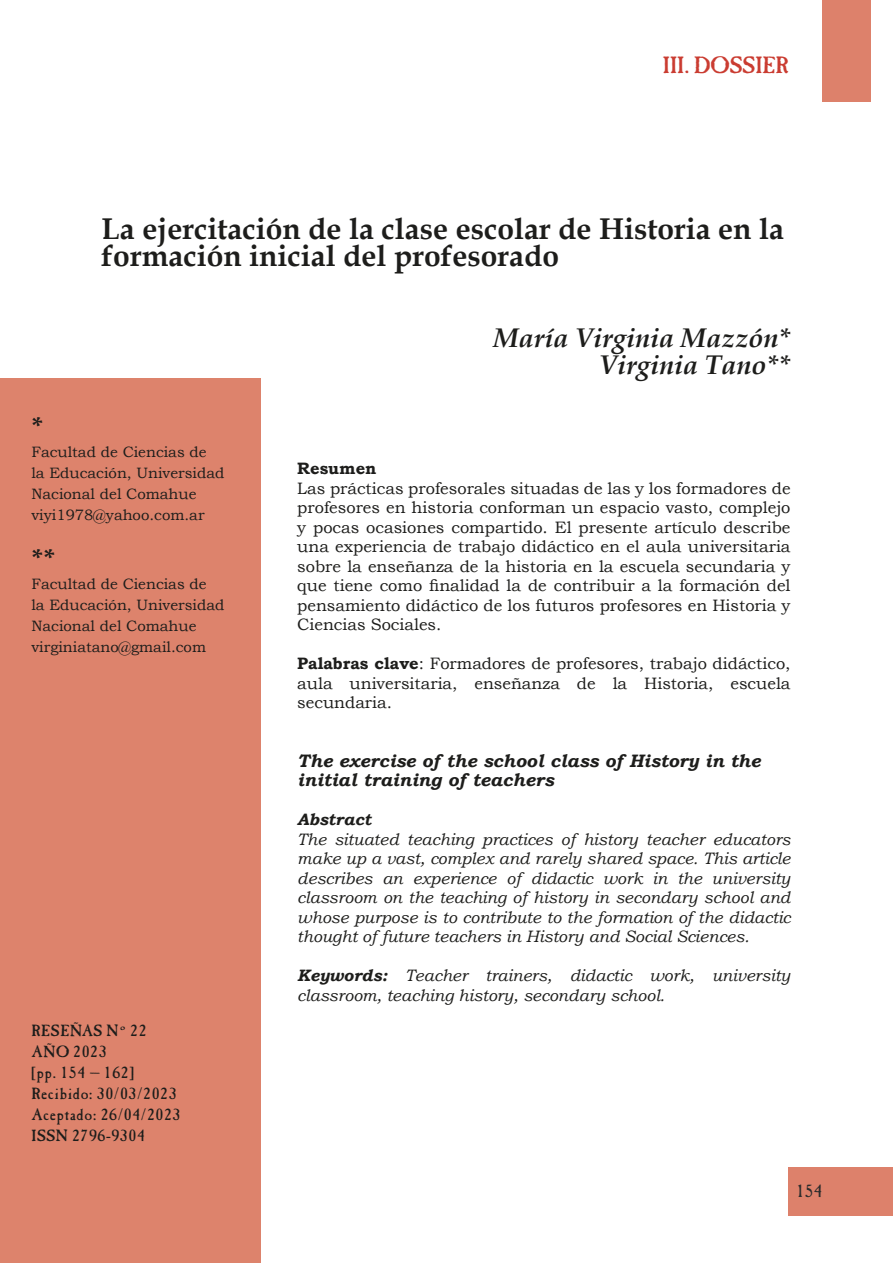
<style>
.page{position:relative;width:893px;height:1263px;background:#fff}
.page>*{position:absolute;margin:0;border:0;box-sizing:border-box;transform-origin:0 0}
.t1{font:700 30px/27px "Book Antiqua";color:#1d1d1b}
.t2{font:italic 700 27px/27px "Book Antiqua";color:#1d1d1b;text-align:right}
.t3{font:700 27px "Book Antiqua";color:#1d1d1b}
.t4{font:24px "OPTI Caslon Antique";color:#ca3c31}
.t5{font:italic 700 18px/19.5px "Bookman Old Style";color:#1d1d1b}
.t6{font:18px "OPTI Caslon Antique";color:#2c2c2c}
.t7{font:16.5px/19.5px "Bookman Old Style";color:#1d1d1b;text-align:justify}
.t8{font:italic 16.5px/19.5px "Bookman Old Style";color:#1d1d1b;text-align:justify}
.t9{font:16.5px/21px "OPTI Caslon Antique";letter-spacing:.04em;color:#1d1d1b}
.t10{font:italic 700 16.5px "Bookman Old Style";color:#1d1d1b}
.t11{font:700 16.5px "Bookman Old Style";color:#1d1d1b}
.t12{font:15px/21px "Bookman Old Style";color:#1d1d1b}
.s1{font-family:"Papyrus"}
.s2{font-weight:700}
</style>
<div class="page">
<div style="left:789px;top:1167px;width:104px;height:49px;background:#dd816b"></div>
<div style="left:0;top:379px;width:260px;height:884px;background:#dd836c"></div>
<div style="left:822px;top:0;width:49px;height:102px;background:#dd816b"></div>
<h3 class="t4" style="left:663px;top:51px;width:127px">III. DOSSIER</h3>
<h1 class="t1" style="left:102px;top:215px;width:684px">La ejercitación de la clase escolar de Historia en la formación inicial del profesorado</h1>
<h2 class="t3" style="left:31px;top:409px;width:13px">*</h2>
<p class="t12" style="left:31px;top:442px;width:194px">Facultad de Ciencias de<br>la Educación, Universidad<br>Nacional del Comahue viyi1978@yahoo.com.ar</p>
<h2 class="t3" style="left:31px;top:541px;width:25px">**</h2>
<p class="t12" style="left:31px;top:574px;width:194px">Facultad de Ciencias de<br>la Educación, Universidad<br>Nacional del Comahue virginiatano@gmail.com</p>
<p class="t9" style="left:31px;top:1020px;width:150px">RESEÑAS N<span class="s1">°</span> 22<br>AÑO 2023<br>[pp. 154 – 162]<br>Recibido: 30/03/2023<br>Aceptado: 26/04/2023<br>ISSN 2796-9304</p>
<h2 class="t2" style="left:493px;top:324px;width:299px">María Virginia Mazzón*<br>Virginia Tano**</h2>
<p class="t11" style="left:297px;top:456px;width:81px">Resumen</p>
<p class="t7" style="left:297px;top:478px;width:495px">Las prácticas profesorales situadas de las y los formadores de profesores en historia conforman un espacio vasto, complejo y pocas ocasiones compartido. El presente artículo describe una experiencia de trabajo didáctico en el aula universitaria sobre la enseñanza de la historia en la escuela secundaria y que tiene como finalidad la de contribuir a la formación del pensamiento didáctico de los futuros profesores en Historia y Ciencias Sociales.</p>
<p class="t7" style="left:297px;top:654px;width:495px"><span class="s2">Palabras clave</span>: Formadores de profesores, trabajo didáctico, aula universitaria, enseñanza de la Historia, escuela secundaria.</p>
<p class="t5" style="left:297px;top:750px;width:465px">The exercise of the school class of History in the initial training of teachers</p>
<p class="t10" style="left:297px;top:807px;width:75px">Abstract</p>
<p class="t8" style="left:297px;top:829px;width:495px">The situated teaching practices of history teacher educators make up a vast, complex and rarely shared space. This article describes an experience of didactic work in the university classroom on the teaching of history in secondary school and whose purpose is to contribute to the formation of the didactic thought of future teachers in History and Social Sciences.</p>
<p class="t8" style="left:297px;top:966px;width:495px"><span class="s2">Keywords:</span> Teacher trainers, didactic work, university classroom, teaching history, secondary school.</p>
<p class="t6" style="left:796px;top:1180px;width:28px">154</p>
</div>
